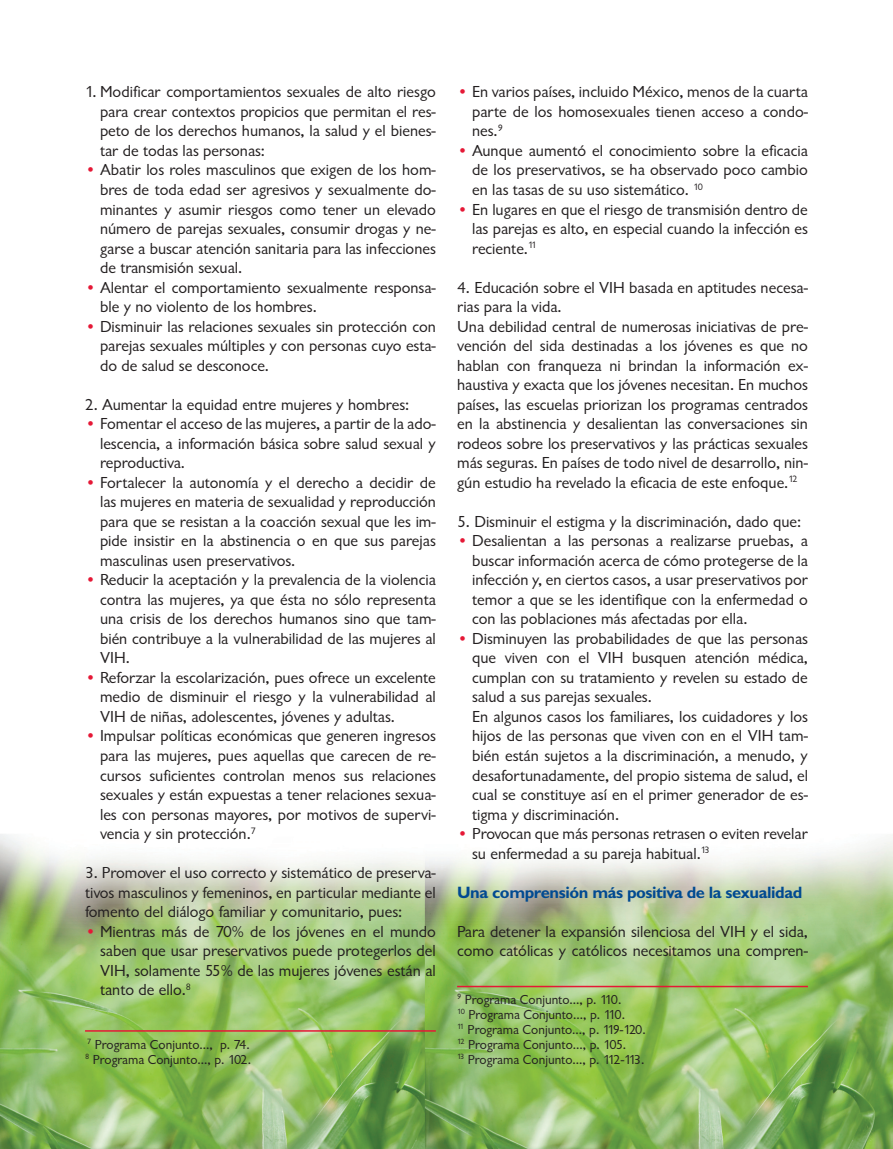
<style>
.page{position:relative;width:893px;height:1149px;background:#fff}
.page>*{position:absolute;margin:0;border:0;box-sizing:border-box;transform-origin:0 0}
.t1{font:16.5px/19.5px "Classical Sans Regular DTC";color:#231f20;text-align:justify}
.t2{font:16.5px "Classical Sans Bold DTC";letter-spacing:-.025em;color:#014a91}
.t3{font:13.5px/15px "Classical Sans Regular DTC";color:#231f20}
.s1{color:#e51836}
</style>
<div class="page">
<img style="left:0;top:834px;width:893px;height:314px">
<hr style="left:85px;top:1029px;width:351px;height:2px;background:#e51836">
<hr style="left:457px;top:985px;width:351px;height:1px;background:#e51836">
<p class="t1" style="left:100px;top:83px;width:337px;text-indent:-15px">1. Modificar comportamientos sexuales de alto riesgo para crear contextos propicios que permitan el res&shy;peto de los derechos humanos, la salud y el bienes&shy;tar de todas las personas:</p>
<p class="t1" style="left:100px;top:161px;width:337px;text-indent:-15px"><span class="s1">•</span> Abatir los roles masculinos que exigen de los hom&shy;bres de toda edad ser agresivos y sexualmente do&shy;minantes y asumir riesgos como tener un elevado número de parejas sexuales, consumir drogas y ne&shy;garse a buscar atención sanitaria para las infecciones de transmisión sexual.</p>
<p class="t1" style="left:100px;top:278px;width:337px;text-indent:-15px"><span class="s1">•</span> Alentar el comportamiento sexualmente responsa&shy;ble y no violento de los hombres.</p>
<p class="t1" style="left:100px;top:317px;width:337px;text-indent:-15px"><span class="s1">•</span> Disminuir las relaciones sexuales sin protección con parejas sexuales múltiples y con personas cuyo esta&shy;do de salud se desconoce.</p>
<p class="t1" style="left:85px;top:395px;width:326px">2. Aumentar la equidad entre mujeres y hombres:</p>
<p class="t1" style="left:100px;top:414px;width:337px;text-indent:-15px"><span class="s1">•</span> Fomentar el acceso de las mujeres, a partir de la ado&shy;lescencia, a información básica sobre salud sexual y reproductiva.</p>
<p class="t1" style="left:100px;top:473px;width:337px;text-indent:-15px"><span class="s1">•</span> Fortalecer la autonomía y el derecho a decidir de las mujeres en materia de sexualidad y reproducción para que se resistan a la coacción sexual que les im&shy;pide insistir en la abstinencia o en que sus parejas masculinas usen preservativos.</p>
<p class="t1" style="left:100px;top:570px;width:337px;text-indent:-15px"><span class="s1">•</span> Reducir la aceptación y la prevalencia de la violencia contra las mujeres, ya que ésta no sólo representa una crisis de los derechos humanos sino que tam&shy;bién contribuye a la vulnerabilidad de las mujeres al VIH.</p>
<p class="t1" style="left:100px;top:668px;width:337px;text-indent:-15px"><span class="s1">•</span> Reforzar la escolarización, pues ofrece un excelente medio de disminuir el riesgo y la vulnerabilidad al VIH de niñas, adolescentes, jóvenes y adultas.</p>
<p class="t1" style="left:100px;top:726px;width:337px;text-indent:-15px"><span class="s1">•</span> Impulsar políticas económicas que generen ingresos para las mujeres, pues aquellas que carecen de re&shy;cursos suficientes controlan menos sus relaciones sexuales y están expuestas a tener relaciones sexua&shy;les con personas mayores, por motivos de supervi&shy;vencia y sin protección.<sup>7</sup></p>
<p class="t1" style="left:85px;top:863px;width:352px">3. Promover el uso correcto y sistemático de preserva&shy;tivos masculinos y femeninos, en particular mediante el fomento del diálogo familiar y comunitario, pues:</p>
<p class="t1" style="left:100px;top:921px;width:337px;text-indent:-15px"><span class="s1">•</span> Mientras más de 70% de los jóvenes en el mundo saben que usar preservativos puede protegerlos del VIH, solamente 55% de las mujeres jóvenes están al tanto de ello.<sup>8</sup></p>
<p class="t3" style="left:85px;top:1036px;width:168px"><sup>7</sup> Programa Conjunto..., p. 74.<br><sup>8</sup> Programa Conjunto..., p. 102.</p>
<p class="t1" style="left:472px;top:83px;width:337px;text-indent:-15px"><span class="s1">•</span> En varios países, incluido México, menos de la cuarta parte de los homosexuales tienen acceso a condo&shy;nes.<sup>9</sup></p>
<p class="t1" style="left:472px;top:141px;width:337px;text-indent:-15px"><span class="s1">•</span> Aunque aumentó el conocimiento sobre la eficacia de los preservativos, se ha observado poco cambio en las tasas de su uso sistemático. <sup>10</sup></p>
<p class="t1" style="left:472px;top:200px;width:337px;text-indent:-15px"><span class="s1">•</span> En lugares en que el riesgo de transmisión dentro de las parejas es alto, en especial cuando la infección es reciente.<sup>11</sup></p>
<p class="t1" style="left:457px;top:278px;width:352px;text-align:left">4. Educación sobre el VIH basada en aptitudes necesa&shy;rias para la vida.<br>Una debilidad central de numerosas iniciativas de pre&shy;vención del sida destinadas a los jóvenes es que no hablan con franqueza ni brindan la información ex&shy;haustiva y exacta que los jóvenes necesitan. En muchos países, las escuelas priorizan los programas centrados en la abstinencia y desalientan las conversaciones sin rodeos sobre los preservativos y las prácticas sexuales más seguras. En países de todo nivel de desarrollo, nin&shy;gún estudio ha revelado la eficacia de este enfoque.<sup>12</sup></p>
<p class="t1" style="left:457px;top:512px;width:346px">5. Disminuir el estigma y la discriminación, dado que:</p>
<p class="t1" style="left:472px;top:531px;width:337px;text-indent:-15px"><span class="s1">•</span> Desalientan a las personas a realizarse pruebas, a buscar información acerca de cómo protegerse de la infección y, en ciertos casos, a usar preservativos por temor a que se les identifique con la enfermedad o con las poblaciones más afectadas por ella.</p>
<p class="t1" style="left:472px;top:629px;width:337px;text-align:left;text-indent:-15px"><span class="s1">•</span> Disminuyen las probabilidades de que las personas que viven con el VIH busquen atención médica, cumplan con su tratamiento y revelen su estado de salud a sus parejas sexuales.<br>En algunos casos los familiares, los cuidadores y los hijos de las personas que viven con en el VIH tam&shy;bién están sujetos a la discriminación, a menudo, y desafortunadamente, del propio sistema de salud, el cual se constituye así en el primer generador de es&shy;tigma y discriminación.</p>
<p class="t1" style="left:472px;top:824px;width:337px;text-indent:-15px"><span class="s1">•</span> Provocan que más personas retrasen o eviten revelar su enfermedad a su pareja habitual.<sup>13</sup></p>
<p class="t2" style="left:457px;top:882px;width:347px">Una comprensión más positiva de la sexualidad</p>
<p class="t1" style="left:457px;top:921px;width:352px">Para detener la expansión silenciosa del VIH y el sida, como católicas y católicos necesitamos una compren-</p>
<p class="t3" style="left:457px;top:991px;width:190px"><sup>9</sup> Programa Conjunto..., p. 110.<br><sup>10</sup> Programa Conjunto..., p. 110.<br><sup>11</sup> Programa Conjunto..., p. 119-120.<br><sup>12</sup> Programa Conjunto..., p. 105.<br><sup>13</sup> Programa Conjunto..., p. 112-113.</p>
</div>
